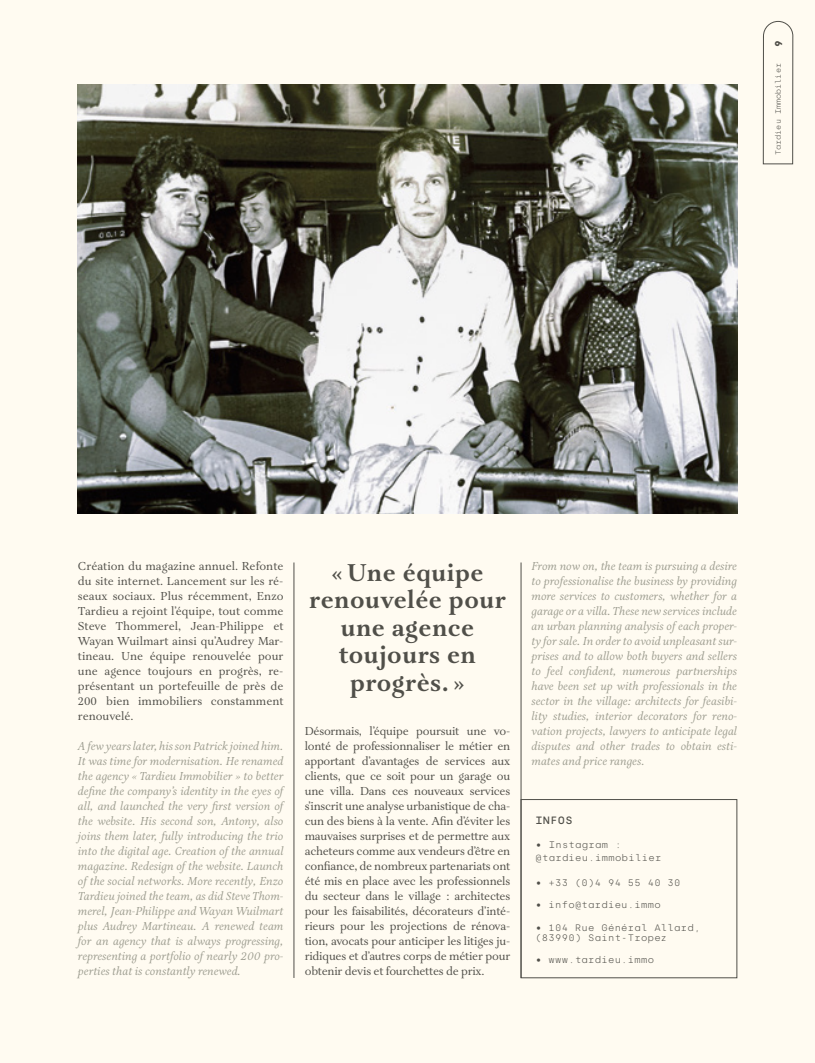
<style>
.page{position:relative;width:815px;height:1063px;background:#fffbf1}
.page>*{position:absolute;margin:0;border:0;box-sizing:border-box;transform-origin:0 0}
.t1{font:700 25px/27.5px "Aria Text G1";letter-spacing:.02em;color:#504f49;text-align:center}
.t2{font:italic 11.88px/15px "Aria Text G1";color:#9b9b8e;text-align:justify}
.t3{font:11.88px/15px "Aria Text G1";letter-spacing:-.02em;color:#504f49;text-align:justify}
.t4{font:500 10.62px "Silka Mono";letter-spacing:.025em;color:#504f49}
.t5{font:700 10px "Silka Mono";color:#504f49}
.t6{font:300 9.38px/12.5px "Silka Mono";letter-spacing:.025em;color:#504f49}
.t7{font:300 7.5px "Silka Mono";color:#504f49}
</style>
<div class="page">
<svg style="left:763px;top:20px;width:30px;height:144px"></svg>
<img style="left:78px;top:85px;width:659px;height:429px">
<hr style="left:294px;top:563px;width:1px;height:415px;background:#504f49">
<hr style="left:521px;top:563px;width:1px;height:415px;background:#504f49">
<div style="left:521px;top:799px;width:216px;height:179px;border:1px solid #504f49"></div>
<p class="t5" style="left:773px;top:47px;width:8px;rotate:-90deg">9</p>
<p class="t7" style="left:774px;top:155px;width:93px;rotate:-90deg">Tardieu Immobilier</p>
<p class="t3" style="left:78px;top:559px;width:207px">Création du magazine annuel. Refonte du site internet. Lancement sur les ré&shy;seaux sociaux. Plus récemment, Enzo Tardieu a rejoint l’équipe, tout comme Steve Thommerel, Jean-Philippe et Wayan Wuilmart ainsi qu’Audrey Mar&shy;tineau. Une équipe renouvelée pour une agence toujours en progrès, re&shy;présentant un portefeuille de près de 200 bien immobiliers constamment renouvelé.</p>
<p class="t2" style="left:78px;top:739px;width:207px">A few years later, his son Patrick joined him.<br>It was time for modernisation. He renamed the agency « Tardieu Immobilier » to better define the company’s identity in the eyes of all, and launched the very first version of the website. His second son, Antony, also joins them later, fully introducing the trio into the digital age. Creation of the annual magazine. Redesign of the website. Launch of the social networks. More recently, Enzo Tardieu joined the team, as did Steve Thom&shy;merel, Jean-Philippe and Wayan Wuilmart plus Audrey Martineau. A renewed team for an agency that is always progressing, representing a portfolio of nearly 200 pro&shy;perties that is constantly renewed.</p>
<h1 class="t1" style="left:309px;top:560px;width:198px">« Une équipe renouvelée pour une agence toujours en progrès. »</h1>
<p class="t3" style="left:305px;top:724px;width:207px">Désormais, l’équipe poursuit une vo&shy;lonté de professionnaliser le métier en apportant d’avantages de services aux clients, que ce soit pour un garage ou une villa. Dans ces nouveaux services s’inscrit une analyse urbanistique de cha&shy;cun des biens à la vente. Afin d’éviter les mauvaises surprises et de permettre aux acheteurs comme aux vendeurs d’être en confiance, de nombreux partenariats ont été mis en place avec les professionnels du secteur dans le village : architectes pour les faisabilités, décorateurs d’inté&shy;rieurs pour les projections de rénova&shy;tion, avocats pour anticiper les litiges ju&shy;ridiques et d’autres corps de métier pour obtenir devis et fourchettes de prix.</p>
<p class="t2" style="left:532px;top:559px;width:207px">From now on, the team is pursuing a desire to professionalise the business by providing more services to customers, whether for a garage or a villa. These new services include an urban planning analysis of each proper&shy;ty for sale. In order to avoid unpleasant sur&shy;prises and to allow both buyers and sellers to feel confident, numerous partnerships have been set up with professionals in the sector in the village: architects for feasibi&shy;lity studies, interior decorators for reno&shy;vation projects, lawyers to anticipate legal disputes and other trades to obtain esti&shy;mates and price ranges.</p>
<p class="t4" style="left:535px;top:814px;width:39px">INFOS</p>
<p class="t6" style="left:535px;top:839px;width:128px">• Instagram : @tardieu.immobilier</p>
<p class="t6" style="left:535px;top:876px;width:147px">• +33 (0)4 94 55 40 30</p>
<p class="t6" style="left:535px;top:899px;width:127px">• info@tardieu.immo</p>
<p class="t6" style="left:535px;top:923px;width:167px;line-height:10px">• 104 Rue Général Allard, (83990) Saint-Tropez</p>
<p class="t6" style="left:535px;top:954px;width:120px">• www.tardieu.immo</p>
</div>
